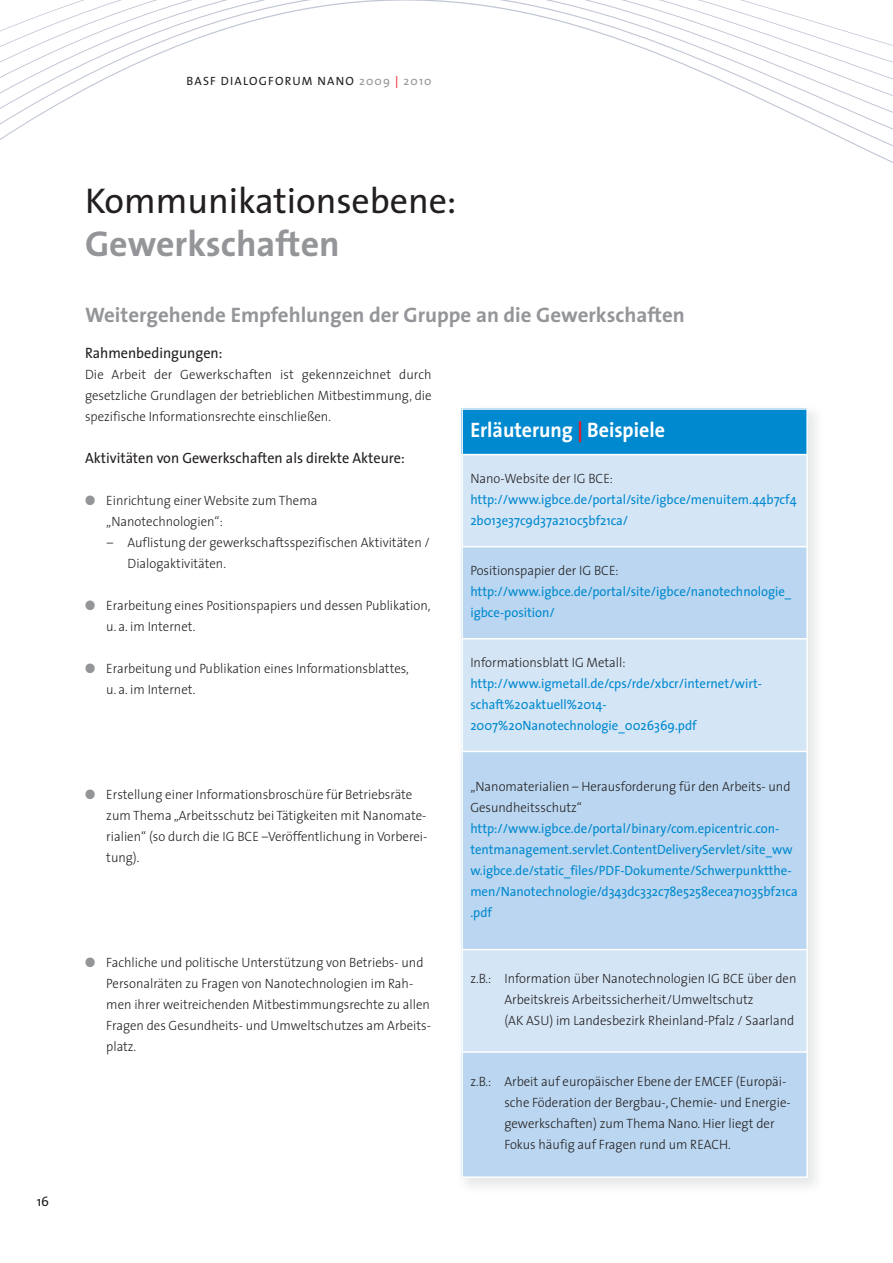
<style>
.page{position:relative;width:893px;height:1263px;background:#fff}
.page>*{position:absolute;margin:0;border:0;box-sizing:border-box;transform-origin:0 0}
.t1{font:36px "The Sans";color:#231f20}
.t2{font:700 36px "The Sans";color:#939598}
.t3{font:700 21px "The Sans";color:#939598}
.t4{font:700 21px "The Sans";color:#fff;scale:.95 1}
.t5{font:15px "The Sans";color:#231f20;scale:.95 1}
.t6{font:300 13.5px/21px "The Sans";color:#231f20;scale:.95 1}
.t7{font:13.5px/21px "The Sans";color:#0089cf;scale:.95 1}
.t8{font:13.5px "The Sans";color:#231f20}
.t9{font:12px "The Sans";letter-spacing:.1em;color:#231f20}
.s1{color:#939598}
.s2{color:#ed1c24}
.s3{font-family:"Microsoft Sans Serif";font-weight:400}
</style>
<div class="page">
<svg style="left:0;top:0;width:557px;height:140px"></svg>
<svg style="left:557px;top:0;width:336px;height:163px"></svg>
<div style="left:461px;top:408px;width:347px;height:47px;background:#0089cf"></div>
<div style="left:461px;top:455px;width:347px;height:92px;background:#d4e5f6"></div>
<div style="left:461px;top:547px;width:347px;height:92px;background:#bad6f0"></div>
<div style="left:461px;top:639px;width:347px;height:112px;background:#d4e5f6"></div>
<div style="left:461px;top:751px;width:347px;height:199px;background:#bad6f0"></div>
<div style="left:461px;top:950px;width:347px;height:102px;background:#d4e5f6"></div>
<div style="left:461px;top:1052px;width:347px;height:126px;background:#bad6f0"></div>
<hr style="left:461px;top:408px;width:2px;height:770px;background:#fff">
<hr style="left:806px;top:408px;width:2px;height:770px;background:#fff">
<hr style="left:461px;top:408px;width:347px;height:2px;background:#fff">
<hr style="left:461px;top:454px;width:347px;height:1px;background:#fff">
<hr style="left:461px;top:546px;width:347px;height:1px;background:#fff">
<hr style="left:461px;top:638px;width:347px;height:1px;background:#fff">
<hr style="left:461px;top:751px;width:347px;height:1px;background:#fff">
<hr style="left:461px;top:949px;width:347px;height:1px;background:#fff">
<hr style="left:461px;top:1051px;width:347px;height:2px;background:#fff">
<hr style="left:461px;top:1176px;width:347px;height:2px;background:#fff">
<div style="left:179px;top:73px;width:256px;height:18px;background:#fff"></div>
<p class="t9" style="left:187px;top:77px;width:246px">BASF DIALOGFORUM NANO <span class="s1">2009</span> <span class="s2">|</span> <span class="s1">2010</span></p>
<p class="t8" style="left:37px;top:1196px;width:14px">16</p>
<h1 class="t1" style="left:85px;top:186px;width:373px">Kommunikationsebene:</h1>
<h1 class="t2" style="left:85px;top:230px;width:256px">Gewerkschaften</h1>
<h2 class="t3" style="left:85px;top:307px;width:601px">Weitergehende Empfehlungen der Gruppe an die Gewerkschaften</h2>
<p class="t5" style="left:85px;top:347px;width:146px">Rahmenbedingungen:</p>
<p class="t6" style="left:85px;top:365px;width:366px;text-align:justify">Die Arbeit der Gewerkschaften ist gekennzeichnet durch gesetzliche Grundlagen der betrieblichen Mitbestimmung, die spezifische Informationsrechte einschließen.</p>
<p class="t5" style="left:85px;top:452px;width:338px">Aktivitäten von Gewerkschaften als direkte Akteure:</p>
<p class="t6" style="left:106px;top:491px;width:224px;text-indent:-21px"><span class="s1">●</span> Einrichtung einer Website zum Thema „Nanotechnologien“:</p>
<p class="t6" style="left:128px;top:533px;width:320px;text-indent:-21px">– Auflistung der gewerkschaftsspezifischen Aktivitäten /<br>Dialogaktivitäten.</p>
<p class="t6" style="left:106px;top:596px;width:343px;text-indent:-21px"><span class="s1">●</span> Erarbeitung eines Positionspapiers und dessen Publikation, u. a. im Internet.</p>
<p class="t6" style="left:106px;top:659px;width:320px;text-indent:-21px"><span class="s1">●</span> Erarbeitung und Publikation eines Informationsblattes, u. a. im Internet.</p>
<h2 class="t4" style="left:470px;top:422px;width:206px">Erläuterung <span class="s2">|</span> Beispiele</h2>
<p class="t6" style="left:470px;top:469px;width:152px">Nano-Website der IG BCE:</p>
<p class="t7" style="left:470px;top:490px;width:345px">http://www.igbce.de/portal/site/igbce/menuitem.44b7cf4<br>2b013e37c9d37a210c5bf21ca/</p>
<p class="t6" style="left:470px;top:561px;width:158px">Positionspapier der IG BCE:</p>
<p class="t7" style="left:470px;top:582px;width:339px">http://www.igbce.de/portal/site/igbce/nanotechnologie_ igbce-position/</p>
<p class="t6" style="left:470px;top:653px;width:165px">Informationsblatt IG Metall:</p>
<p class="t7" style="left:470px;top:674px;width:308px">http://www.igmetall.de/cps/rde/xbcr/internet/wirt&shy;schaft%20aktuell%2014-<br>2007%20Nanotechnologie_0026369.pdf</p>
<p class="t6" style="left:106px;top:785px;width:339px;text-indent:-21px"><span class="s1">●</span> Erstellung einer Informationsbroschüre fü<span class="s3">r</span> Betriebsräte zum Thema „Arbeitsschutz bei Tätigkeiten mit Nanomate&shy;rialien“ (so durch die IG BCE –Veröffentlichung in Vorberei&shy;tung).</p>
<p class="t6" style="left:106px;top:953px;width:343px;text-indent:-21px"><span class="s1">●</span> Fachliche und politische Unterstützung von Betriebs- und Personalräten zu Fragen von Nanotechnologien im Rah&shy;men ihrer weitreichenden Mitbestimmungsrechte zu allen Fragen des Gesundheits- und Umweltschutzes am Arbeits&shy;platz.</p>
<p class="t6" style="left:470px;top:777px;width:338px">„Nanomaterialien – Herausforderung für den Arbeits- und<br>Gesundheitsschutz“</p>
<p class="t7" style="left:470px;top:819px;width:346px">http://www.igbce.de/portal/binary/com.epicentric.con&shy;tentmanagement.servlet.ContentDeliveryServlet/site_ww w.igbce.de/static_files/PDF-Dokumente/Schwerpunktthe&shy;men/Nanotechnologie/d343dc332c78e5258ecea71035bf21ca .pdf</p>
<p class="t6" style="left:504px;top:969px;width:309px;text-indent:-34px">z.B.: Information über Nanotechnologien IG BCE über den<br>Arbeitskreis Arbeitssicherheit/Umweltschutz<br>(AK ASU) im Landesbezirk Rheinland-Pfalz / Saarland</p>
<p class="t6" style="left:504px;top:1073px;width:303px;text-indent:-34px">z.B.: Arbeit auf europäischer Ebene der EMCEF (Europäi&shy;sche Föderation der Bergbau-, Chemie- und Energie&shy;gewerkschaften) zum Thema Nano. Hier liegt der Fokus häufig auf Fragen rund um REACH.</p>
</div>
